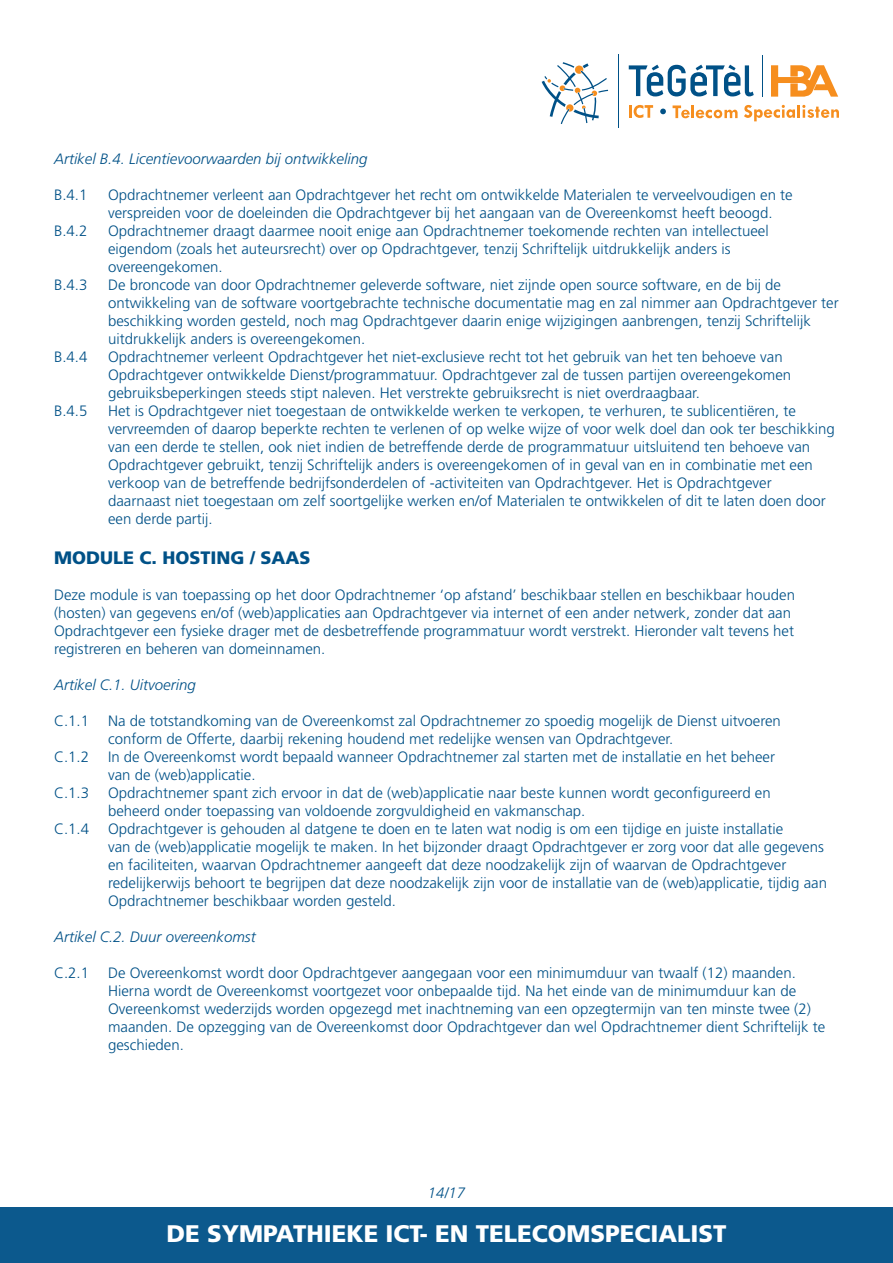
<style>
.page{position:relative;width:893px;height:1263px;background:#fff}
.page>*{position:absolute;margin:0;border:0;box-sizing:border-box;transform-origin:0 0}
.t1{font:900 24px "Frutiger LT Std";color:#fff}
.t2{font:900 18px "Frutiger LT Std";color:#005187}
.t3{font:300 15px/18px "Frutiger LT Std";color:#005187}
.t4{font:italic 300 15px "Frutiger LT Std";color:#005187}
</style>
<div class="page">
<div style="left:0;top:1208px;width:893px;height:55px;background:#0c598d"></div>
<svg style="left:629px;top:65px;width:125px;height:31px"></svg>
<svg style="left:542px;top:62px;width:66px;height:62px"></svg>
<svg style="left:771px;top:65px;width:67px;height:32px"></svg>
<svg style="left:673px;top:105px;width:65px;height:13px"></svg>
<svg style="left:660px;top:109px;width:6px;height:5px"></svg>
<svg style="left:629px;top:105px;width:24px;height:13px"></svg>
<svg style="left:744px;top:105px;width:95px;height:16px"></svg>
<hr style="left:618px;top:54px;width:1px;height:73px;background:#005187">
<hr style="left:762px;top:55px;width:1px;height:41px;background:#005187">
<p class="t4" style="left:54px;top:151px;width:315px">Artikel B.4. Licentievoorwaarden bij ontwikkeling</p>
<p class="t3" style="left:54px;top:186px;width:35px">B.4.1</p>
<p class="t3" style="left:108px;top:186px;width:686px">Opdrachtnemer verleent aan Opdrachtgever het recht om ontwikkelde Materialen te verveelvoudigen en te verspreiden voor de doeleinden die Opdrachtgever bij het aangaan van de Overeenkomst heeft beoogd.</p>
<p class="t3" style="left:54px;top:222px;width:35px">B.4.2</p>
<p class="t3" style="left:108px;top:222px;width:662px">Opdrachtnemer draagt daarmee nooit enige aan Opdrachtnemer toekomende rechten van intellectueel eigendom (zoals het auteursrecht) over op Opdrachtgever, tenzij Schriftelijk uitdrukkelijk anders is overeengekomen.</p>
<p class="t3" style="left:54px;top:276px;width:35px">B.4.3</p>
<p class="t3" style="left:108px;top:276px;width:732px">De broncode van door Opdrachtnemer geleverde software, niet zijnde open source software, en de bij de ontwikkeling van de software voortgebrachte technische documentatie mag en zal nimmer aan Opdrachtgever ter beschikking worden gesteld, noch mag Opdrachtgever daarin enige wijzigingen aanbrengen, tenzij Schriftelijk uitdrukkelijk anders is overeengekomen.</p>
<p class="t3" style="left:54px;top:348px;width:35px">B.4.4</p>
<p class="t3" style="left:108px;top:348px;width:685px">Opdrachtnemer verleent Opdrachtgever het niet-exclusieve recht tot het gebruik van het ten behoeve van<br>Opdrachtgever ontwikkelde Dienst/programmatuur. Opdrachtgever zal de tussen partijen overeengekomen gebruiksbeperkingen steeds stipt naleven. Het verstrekte gebruiksrecht is niet overdraagbaar.</p>
<p class="t3" style="left:54px;top:402px;width:35px">B.4.5</p>
<p class="t3" style="left:108px;top:402px;width:728px">Het is Opdrachtgever niet toegestaan de ontwikkelde werken te verkopen, te verhuren, te sublicentiëren, te vervreemden of daarop beperkte rechten te verlenen of op welke wijze of voor welk doel dan ook ter beschikking van een derde te stellen, ook niet indien de betreffende derde de programmatuur uitsluitend ten behoeve van Opdrachtgever gebruikt, tenzij Schriftelijk anders is overeengekomen of in geval van en in combinatie met een verkoop van de betreffende bedrijfsonderdelen of -activiteiten van Opdrachtgever. Het is Opdrachtgever daarnaast niet toegestaan om zelf soortgelijke werken en/of Materialen te ontwikkelen of dit te laten doen door een derde partij.</p>
<p class="t2" style="left:54px;top:547px;width:258px">MODULE C. HOSTING / SAAS</p>
<p class="t3" style="left:54px;top:586px;width:743px">Deze module is van toepassing op het door Opdrachtnemer ‘op afstand’ beschikbaar stellen en beschikbaar houden (hosten) van gegevens en/of (web)applicaties aan Opdrachtgever via internet of een ander netwerk, zonder dat aan Opdrachtgever een fysieke drager met de desbetreffende programmatuur wordt verstrekt. Hieronder valt tevens het registreren en beheren van domeinnamen.</p>
<p class="t4" style="left:54px;top:676px;width:143px">Artikel C.1. Uitvoering</p>
<p class="t3" style="left:54px;top:712px;width:37px">C.1.1</p>
<p class="t3" style="left:108px;top:712px;width:674px">Na de totstandkoming van de Overeenkomst zal Opdrachtnemer zo spoedig mogelijk de Dienst uitvoeren conform de Offerte, daarbij rekening houdend met redelijke wensen van Opdrachtgever.</p>
<p class="t3" style="left:54px;top:748px;width:37px">C.1.2</p>
<p class="t3" style="left:108px;top:748px;width:669px">In de Overeenkomst wordt bepaald wanneer Opdrachtnemer zal starten met de installatie en het beheer van de (web)applicatie.</p>
<p class="t3" style="left:54px;top:784px;width:37px">C.1.3</p>
<p class="t3" style="left:108px;top:784px;width:664px">Opdrachtnemer spant zich ervoor in dat de (web)applicatie naar beste kunnen wordt geconfigureerd en beheerd onder toepassing van voldoende zorgvuldigheid en vakmanschap.</p>
<p class="t3" style="left:54px;top:820px;width:37px">C.1.4</p>
<p class="t3" style="left:108px;top:820px;width:720px">Opdrachtgever is gehouden al datgene te doen en te laten wat nodig is om een tijdige en juiste installatie<br>van de (web)applicatie mogelijk te maken. In het bijzonder draagt Opdrachtgever er zorg voor dat alle gegevens en faciliteiten, waarvan Opdrachtnemer aangeeft dat deze noodzakelijk zijn of waarvan de Opdrachtgever redelijkerwijs behoort te begrijpen dat deze noodzakelijk zijn voor de installatie van de (web)applicatie, tijdig aan Opdrachtnemer beschikbaar worden gesteld.</p>
<p class="t4" style="left:54px;top:928px;width:203px">Artikel C.2. Duur overeenkomst</p>
<p class="t3" style="left:54px;top:964px;width:37px">C.2.1</p>
<p class="t3" style="left:108px;top:964px;width:719px">De Overeenkomst wordt door Opdrachtgever aangegaan voor een minimumduur van twaalf (12) maanden.<br>Hierna wordt de Overeenkomst voortgezet voor onbepaalde tijd. Na het einde van de minimumduur kan de Overeenkomst wederzijds worden opgezegd met inachtneming van een opzegtermijn van ten minste twee (2) maanden. De opzegging van de Overeenkomst door Opdrachtgever dan wel Opdrachtnemer dient Schriftelijk te geschieden.</p>
<p class="t4" style="left:428px;top:1184px;width:39px">14/17</p>
<h1 class="t1" style="left:167px;top:1219px;width:561px">DE SYMPATHIEKE ICT- EN TELECOMSPECIALIST</h1>
</div>
